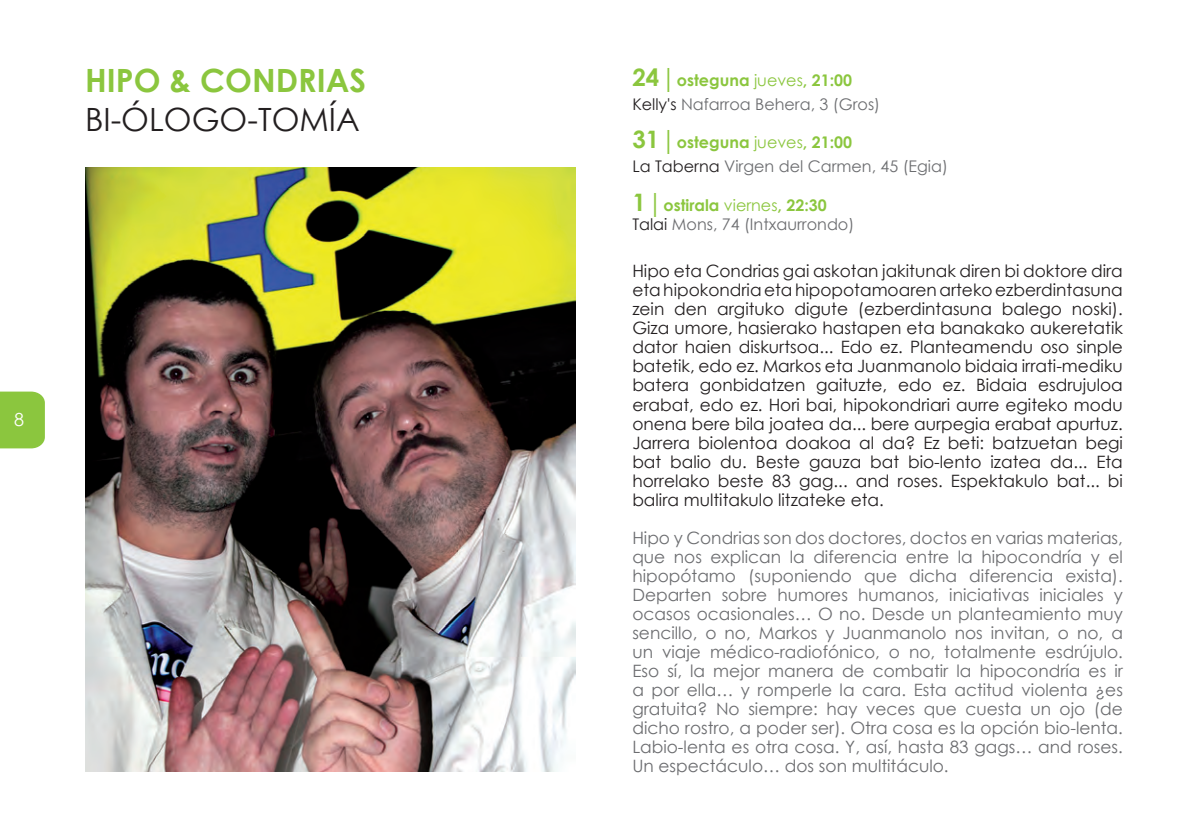
<style>
.page{position:relative;width:1191px;height:840px;background:#fff}
.page>*{position:absolute;margin:0;border:0;box-sizing:border-box;transform-origin:0 0}
.t1{font:32px "Century Gothic";color:#231f20}
.t2{font:700 32px "Century Gothic";color:#8bc63e}
.t3{font:18px "Century Gothic";color:#fff}
.t4{font:17px/19px "Century Gothic";color:#231f20;text-align:justify}
.t5{font:17px/19px "Century Gothic";color:#6c6d70;text-align:justify}
.t6{font:16px/24px "Century Gothic";color:#6c6d70}
.s1{font-weight:700;font-size:24px;color:#8bc63e}
.s2{font-family:"Frutiger";font-weight:300;font-size:24px;color:#8bc63e}
.s3{font-weight:700;color:#8bc63e}
.s4{color:#8bc63e}
.s5{color:#231f20}
</style>
<div class="page">
<div style="left:0;top:391px;width:45px;height:57px;background:#8bc63e"></div>
<img style="left:85px;top:168px;width:490px;height:603px">
<h1 class="t2" style="left:85px;top:56px;width:280px">Hipo &amp; Condrias</h1>
<h1 class="t1" style="left:85px;top:97px;width:276px">BI-ÓLOGO-TOMÍA</h1>
<p class="t3" style="left:14px;top:407px;width:11px">8</p>
<p class="t6" style="left:632px;top:68px;width:249px"><span class="s1">24</span> <span class="s2">|</span> <span class="s3">osteguna</span> <span class="s4">jueves</span><span class="s3">, 21:00<br></span><span class="s5">Kelly's</span> Nafarroa Behera, 3 (Gros)</p>
<p class="t6" style="left:632px;top:130px;width:317px"><span class="s1">31</span> <span class="s2">|</span> <span class="s3">osteguna</span> <span class="s4">jueves</span><span class="s3">, 21:00<br></span><span class="s5">La Taberna</span> Virgen del Carmen, 45 (Egia)</p>
<p class="t6" style="left:632px;top:195px;width:223px;line-height:19.2px"><span class="s1">1</span> <span class="s2">|</span> <span class="s3">ostirala</span> <span class="s4">viernes</span><span class="s3">, 22:30<br></span><span class="s5">Talai</span> Mons, 74 (Intxaurrondo)</p>
<p class="t4" style="left:632px;top:261px;width:492px">Hipo eta Condrias gai askotan jakitunak diren bi doktore dira eta hipokondria eta hipopotamoaren arteko ezberdintasuna zein den argituko digute (ezberdintasuna balego noski).<br>Giza umore, hasierako hastapen eta banakako aukeretatik dator haien diskurtsoa... Edo ez. Planteamendu oso sinple batetik, edo ez. Markos eta Juanmanolo bidaia irrati-mediku batera gonbidatzen gaituzte, edo ez. Bidaia esdrujuloa erabat, edo ez. Hori bai, hipokondriari aurre egiteko modu onena bere bila joatea da... bere aurpegia erabat apurtuz.<br>Jarrera biolentoa doakoa al da? Ez beti: batzuetan begi bat balio du. Beste gauza bat bio-lento izatea da... Eta horrelako beste 83 gag... and roses. Espektakulo bat... bi balira multitakulo litzateke eta.</p>
<p class="t5" style="left:632px;top:527px;width:492px">Hipo y Condrias son dos doctores, doctos en varias materias, que nos explican la diferencia entre la hipocondría y el hipopótamo (suponiendo que dicha diferencia exista).<br>Departen sobre humores humanos, iniciativas iniciales y ocasos ocasionales… O no. Desde un planteamiento muy sencillo, o no, Markos y Juanmanolo nos invitan, o no, a un viaje médico-radiofónico, o no, totalmente esdrújulo.<br>Eso sí, la mejor manera de combatir la hipocondría es ir a por ella… y romperle la cara. Esta actitud violenta ¿es gratuita? No siempre: hay veces que cuesta un ojo (de dicho rostro, a poder ser). Otra cosa es la opción bio-lenta.<br>Labio-lenta es otra cosa. Y, así, hasta 83 gags… and roses.<br>Un espectáculo… dos son multitáculo.</p>
</div>
